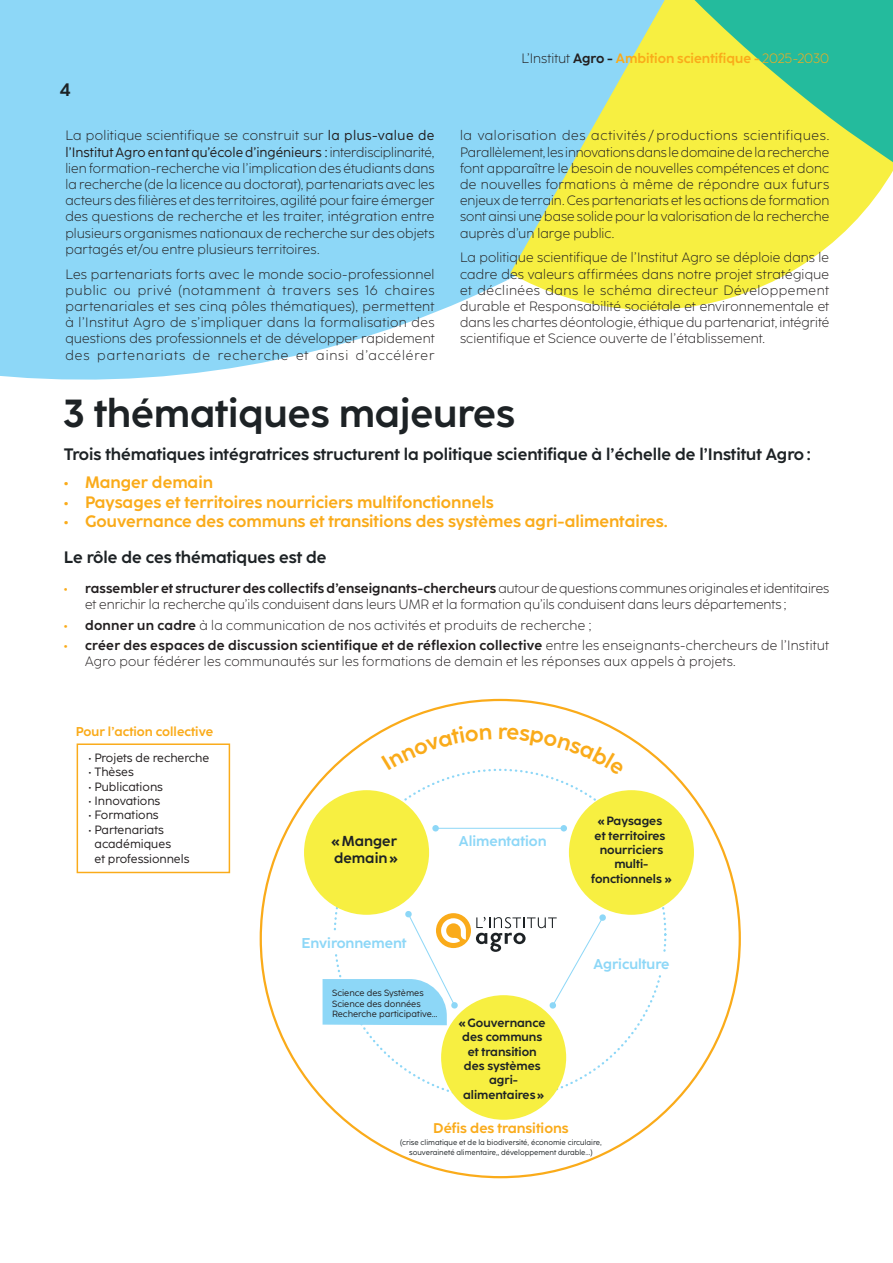
<style>
.page{position:relative;width:893px;height:1263px;background:#fff}
.page>*{position:absolute;margin:0;border:0;box-sizing:border-box;transform-origin:0 0}
.t1{font:700 39px "Coco Sharp";color:#1d2225}
.t2{font:700 18px "Coco Sharp";color:#1d2225}
.t3{font:700 16.5px "Coco Sharp";color:#faab1a}
.t4{font:700 16.5px "Coco Sharp";color:#1d2225}
.t5{font:700 14.4px/17.2px "Coco Sharp";color:#1d2225}
.t6{font:700 14.25px "Coco Sharp";color:#8dd7f7}
.t7{font:700 13.95px "Coco Sharp";color:#faab1a}
.t8{font:300 13.5px/16.2px "Coco Sharp";letter-spacing:.01em;color:#231f20;text-align:justify}
.t9{font:700 13.5px "Coco Sharp";color:#faab1a}
.t10{font:700 12.75px "Coco Sharp";color:#faab1a}
.t11{font:700 12px/14.4px "Coco Sharp";color:#1d2225;text-align:center}
.t12{font:12px/14.4px "Coco Sharp";color:#231f20}
.t13{font:9px/10.8px "Coco Sharp";color:#231f20}
.t14{font:7.5px/9.8px "Coco Sharp";color:#1d2225;text-align:center}
.s1{font-weight:400}
.s2{font-weight:300;color:#231f20}
.s3{color:#231f20}
.s4{font-weight:300}
.s5{font-weight:700;color:#faab1a}
.s6{font-weight:700}
</style>
<div class="page">
<svg style="left:0;top:0;width:510px;height:380px;background:#95d9f7"></svg>
<svg style="left:510px;top:0;width:359px;height:310px;fill:#f7ef41"></svg>
<svg style="left:560px;top:0;width:333px;height:206px;background:#b3de72"></svg>
<hr style="left:435px;top:828px;width:129px;height:1px;background:#8dd7f7">
<div style="left:432px;top:825px;width:7px;height:6px;background:#8dd7f7;border-radius:50%"></div>
<svg style="left:561px;top:825px;width:6px;height:6px"></svg>
<div style="left:304px;top:790px;width:125px;height:125px;background:#f7ef41;border-radius:50%"></div>
<div style="left:441px;top:995px;width:125px;height:125px;background:#f7ef41;border-radius:50%"></div>
<div style="left:569px;top:790px;width:125px;height:125px;background:#f7ef41;border-radius:50%"></div>
<svg style="left:323px;top:910px;width:283px;height:115px"></svg>
<div style="left:77px;top:743px;width:153px;height:130px;border:1px solid #faab1a"></div>
<svg style="left:381px;top:726px;width:110px;height:44px"></svg>
<svg style="left:499px;top:728px;width:125px;height:47px"></svg>
<h2 class="t2" style="left:60px;top:79px;width:12px">4</h2>
<p class="t8" style="left:65px;top:128px;width:371px">La politique scientifique se construit sur <span class="s1">la plus-value de l’Institut Agro en tant qu’école d’ingénieurs :</span> interdisciplinarité, lien formation-recherche via l’implication des étudiants dans la recherche (de la licence au doctorat), partenariats avec les acteurs des filières et des territoires, agilité pour faire émerger des questions de recherche et les traiter, intégration entre plusieurs organismes nationaux de recherche sur des objets partagés et/ou entre plusieurs territoires.</p>
<p class="t8" style="left:65px;top:266px;width:371px">Les partenariats forts avec le monde socio-professionnel public ou privé (notamment à travers ses 16 chaires partenariales et ses cinq pôles thématiques), permettent à l’Institut Agro de s’impliquer dans la formalisation des questions des professionnels et de développer rapidement des partenariats de recherche et ainsi d’accélérer</p>
<p class="t9" style="left:521px;top:51px;width:309px"><span class="s2">L’Institut</span> <span class="s3">Agro -</span> Ambition scientifique - <span class="s4">2025-2030</span></p>
<p class="t8" style="left:460px;top:128px;width:371px">la valorisation des activités / productions scientifiques.<br>Parallèlement, les innovations dans le domaine de la recherche font apparaître le besoin de nouvelles compétences et donc de nouvelles formations à même de répondre aux futurs enjeux de terrain. Ces partenariats et les actions de formation sont ainsi une base solide pour la valorisation de la recherche auprès d’un large public.</p>
<p class="t8" style="left:460px;top:250px;width:371px">La politique scientifique de l’Institut Agro se déploie dans le cadre des valeurs affirmées dans notre projet stratégique et déclinées dans le schéma directeur Développement durable et Responsabilité sociétale et environnementale et dans les chartes déontologie, éthique du partenariat, intégrité scientifique et Science ouverte de l’établissement.</p>
<h1 class="t1" style="left:64px;top:391px;width:452px">3 thématiques majeures</h1>
<p class="t4" style="left:64px;top:444px;width:748px">Trois thématiques intégratrices structurent la politique scientifique à l’échelle de l’Institut Agro :</p>
<p class="t3" style="left:64px;top:473px;width:151px">• Manger demain</p>
<p class="t3" style="left:64px;top:492px;width:431px">• Paysages et territoires nourriciers multifonctionnels</p>
<p class="t3" style="left:64px;top:512px;width:606px">• Gouvernance des communs et transitions des systèmes agri-alimentaires.</p>
<p class="t4" style="left:64px;top:548px;width:264px">Le rôle de ces thématiques est de</p>
<p class="t8" style="left:85px;top:580px;width:746px;text-indent:-21px"><span class="s5">•</span> <span class="s6">rassembler et structurer des collectifs d’enseignants-chercheurs</span> autour de questions communes originales et identitaires et enrichir la recherche qu’ils conduisent dans leurs UMR et la formation qu’ils conduisent dans leurs départements ;</p>
<p class="t8" style="left:64px;top:617px;width:529px"><span class="s5">•</span> <span class="s6">donner un cadre</span> à la communication de nos activités et produits de recherche ;</p>
<p class="t8" style="left:85px;top:637px;width:746px;text-indent:-21px"><span class="s5">•</span> <span class="s6">créer des espaces de discussion scientifique et de réflexion collective</span> entre les enseignants-chercheurs de l’Institut<br>Agro pour fédérer les communautés sur les formations de demain et les réponses aux appels à projets.</p>
<p class="t10" style="left:76px;top:724px;width:139px">Pour l’action collective</p>
<p class="t12" style="left:89px;top:750px;width:122px">• Projets de recherche</p>
<p class="t12" style="left:89px;top:765px;width:47px">• Thèses</p>
<p class="t12" style="left:89px;top:779px;width:76px">• Publications</p>
<p class="t12" style="left:89px;top:794px;width:73px">• Innovations</p>
<p class="t12" style="left:89px;top:808px;width:72px">• Formations</p>
<p class="t12" style="left:94px;top:822px;width:96px;text-indent:-6px">• Partenariats académiques<br>et professionnels</p>
<p class="t5" style="left:332px;top:832px;width:68px">« Manger demain »</p>
<p class="t6" style="left:459px;top:832px;width:89px">Alimentation</p>
<p class="t6" style="left:302px;top:935px;width:107px">Environnement</p>
<p class="t13" style="left:332px;top:987px;width:107px">Science des Systèmes<br>Science des données<br>Recherche participative…</p>
<p class="t11" style="left:459px;top:1015px;width:88px">« Gouvernance des communs et transition des systèmes agri&shy;alimentaires »</p>
<p class="t11" style="left:591px;top:814px;width:82px">« Paysages<br>et territoires nourriciers multi&shy;fonctionnels »</p>
<p class="t6" style="left:593px;top:955px;width:78px">Agriculture</p>
<p class="t7" style="left:433px;top:1120px;width:137px">Défis des transitions</p>
<p class="t14" style="left:400px;top:1137px;width:203px">(crise climatique et de la biodiversité, économie circulaire, souveraineté alimentaire,, développement durable…)</p>
</div>
